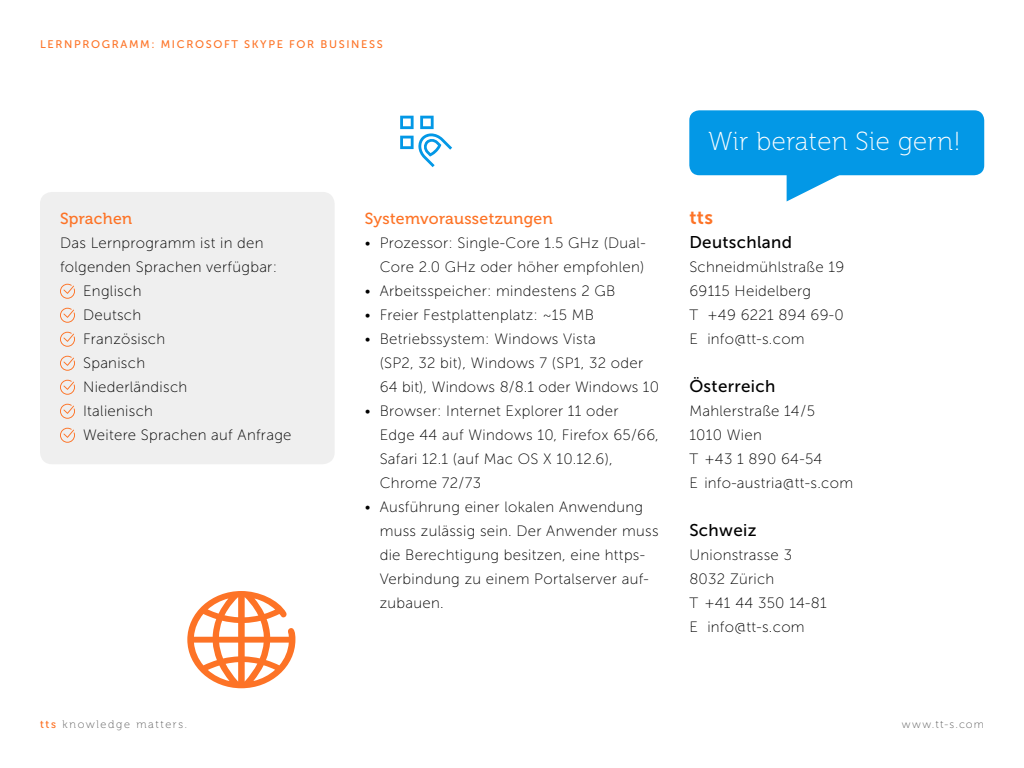
<style>
.page{position:relative;width:1024px;height:768px;background:#fff}
.page>*{position:absolute;margin:0;border:0;box-sizing:border-box;transform-origin:0 0}
.t1{font:26px "Museo 100";letter-spacing:.02em;color:#fff}
.t2{font:19px "Museo Sans 700";color:#fd7326}
.t3{font:17px "Museo Sans 500";letter-spacing:.02em;color:#000}
.t4{font:16px "Museo 500";letter-spacing:.02em;color:#fd7326}
.t5{font:15px/24px "Museo Sans 100";letter-spacing:.02em;color:#000}
.t6{font:11px "Museo Sans 500";letter-spacing:.15em;color:#fd7326}
.t7{font:11px "Museo 100";letter-spacing:.145em;color:#5d5d5d}
.t8{font:11px "Museo Sans 100";letter-spacing:.115em;color:#5d5d5d}
.s1{font-family:"Museo 500";color:#fd7326}
</style>
<div class="page">
<div style="left:40px;top:192px;width:295px;height:272px;background:#efefef;border-radius:12px"></div>
<svg style="left:60px;top:284px;width:15px;height:15px"></svg>
<svg style="left:60px;top:308px;width:15px;height:15px"></svg>
<svg style="left:60px;top:332px;width:15px;height:15px"></svg>
<svg style="left:60px;top:356px;width:15px;height:15px"></svg>
<svg style="left:60px;top:380px;width:15px;height:15px"></svg>
<svg style="left:60px;top:404px;width:15px;height:15px"></svg>
<svg style="left:60px;top:428px;width:15px;height:15px"></svg>
<svg style="left:787px;top:175px;width:72px;height:26px"></svg>
<div style="left:689px;top:110px;width:295px;height:65px;background:#0398e6;border-radius:10px"></div>
<svg style="left:187px;top:591px;width:108px;height:97px"></svg>
<svg style="left:400px;top:116px;width:52px;height:51px"></svg>
<p class="t6" style="left:40px;top:38px;width:344px">LERNPROGRAMM: MICROSOFT SKYPE FOR BUSINESS</p>
<p class="t4" style="left:60px;top:210px;width:74px">Sprachen</p>
<p class="t5" style="left:60px;top:231px;width:205px">Das Lernprogramm ist in den</p>
<p class="t5" style="left:60px;top:255px;width:219px">folgenden Sprachen verfügbar:</p>
<p class="t5" style="left:83px;top:279px;width:60px">Englisch</p>
<p class="t5" style="left:83px;top:303px;width:60px">Deutsch</p>
<p class="t5" style="left:83px;top:327px;width:84px">Französisch</p>
<p class="t5" style="left:83px;top:351px;width:64px">Spanisch</p>
<p class="t5" style="left:83px;top:375px;width:106px">Niederländisch</p>
<p class="t5" style="left:83px;top:399px;width:71px">Italienisch</p>
<p class="t5" style="left:83px;top:423px;width:210px">Weitere Sprachen auf Anfrage</p>
<p class="t4" style="left:365px;top:210px;width:190px">Systemvoraussetzungen</p>
<p class="t5" style="left:365px;top:231px;width:283px;text-align:right">• Prozessor: Single-Core 1.5 GHz (Dual-<br>Core 2.0 GHz oder höher empfohlen)</p>
<p class="t5" style="left:365px;top:279px;width:252px">• Arbeitsspeicher: mindestens 2 GB</p>
<p class="t5" style="left:365px;top:303px;width:231px">• Freier Festplattenplatz: ~15 MB</p>
<p class="t5" style="left:380px;top:327px;width:281px;text-indent:-15px">• Betriebssystem: Windows Vista<br>(SP2, 32 bit), Windows 7 (SP1, 32 oder<br>64 bit), Windows 8/8.1 oder Windows 10</p>
<p class="t5" style="left:380px;top:399px;width:281px;text-indent:-15px">• Browser: Internet Explorer 11 oder<br>Edge 44 auf Windows 10, Firefox 65/66,<br>Safari 12.1 (auf Mac OS X 10.12.6),<br>Chrome 72/73</p>
<p class="t5" style="left:380px;top:495px;width:280px;text-indent:-15px">• Ausführung einer lokalen Anwendung muss zulässig sein. Der Anwender muss die Berechtigung besitzen, eine https-<br>Verbindung zu einem Portalserver auf&shy;zubauen.</p>
<h1 class="t1" style="left:708px;top:127px;width:254px">Wir beraten Sie gern!</h1>
<p class="t2" style="left:689px;top:207px;width:25px">tts</p>
<p class="t3" style="left:689px;top:233px;width:104px">Deutschland</p>
<p class="t5" style="left:689px;top:255px;width:156px">Schneidmühlstraße 19<br>69115 Heidelberg<br>T +49 6221 894 69-0<br>E info@tt-s.com</p>
<p class="t3" style="left:689px;top:377px;width:88px">Österreich</p>
<p class="t5" style="left:689px;top:399px;width:165px">Mahlerstraße 14/5<br>1010 Wien<br>T +43 1 890 64-54<br>E info-austria@tt-s.com</p>
<p class="t3" style="left:689px;top:521px;width:69px">Schweiz</p>
<p class="t5" style="left:689px;top:543px;width:139px">Unionstrasse 3<br>8032 Zürich<br>T +41 44 350 14-81<br>E info@tt-s.com</p>
<p class="t7" style="left:40px;top:718px;width:148px"><span class="s1">tts</span> knowledge matters.</p>
<p class="t8" style="left:902px;top:718px;width:84px">www.tt-s.com</p>
</div>
